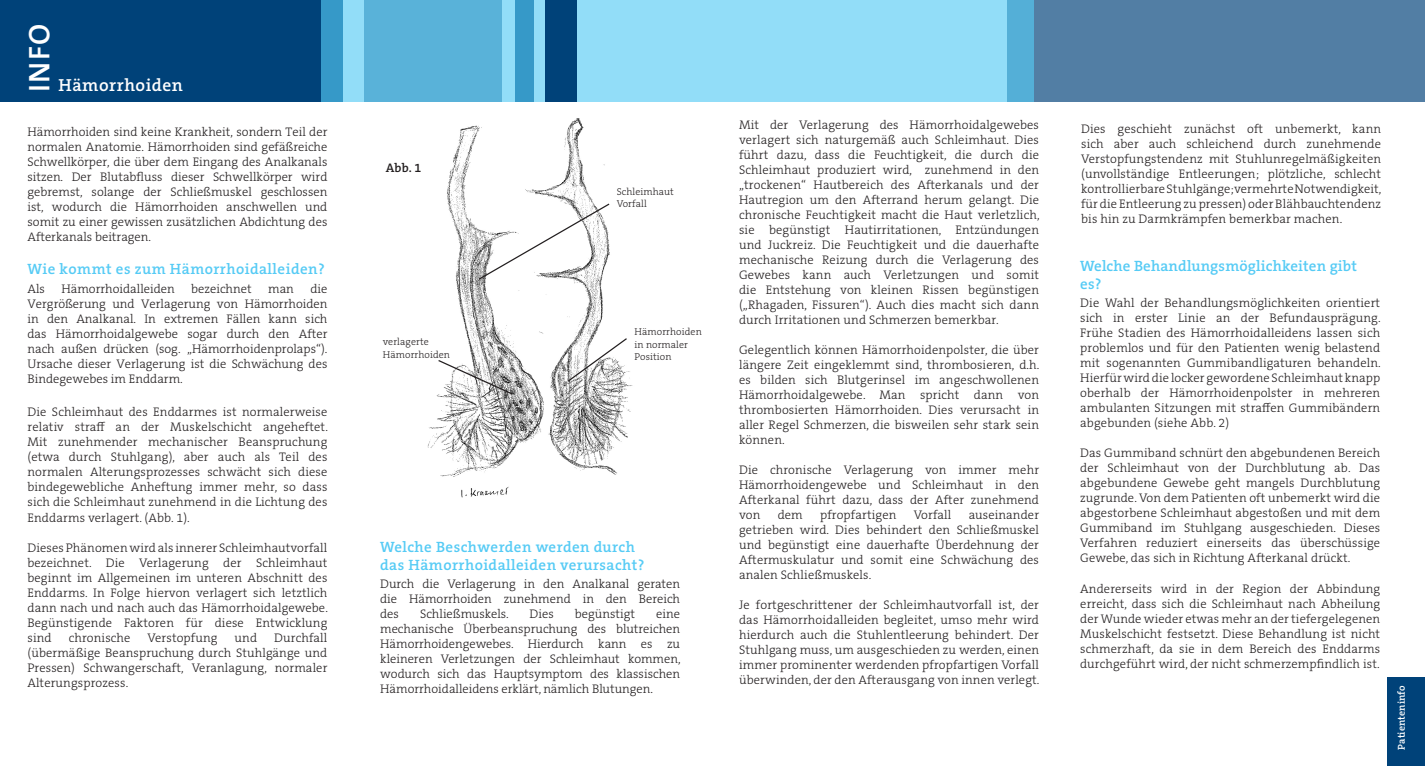
<style>
.page{position:relative;width:1425px;height:766px;background:#fff}
.page>*{position:absolute;margin:0;border:0;box-sizing:border-box;transform-origin:0 0}
.Headline__normal{font:600 30px "The Sans B W6";color:#fff}
.Headline__normal-2{font:600 17.5px "The Serif B W6";letter-spacing:.03em;color:#fff}
.Marginalien{font:600 15px/18px "The Serif B W6";letter-spacing:.03em;color:#56cbf5}
.Marginalien-2{font:600 15px/18px "The Serif B W6";letter-spacing:.01em;color:#56cbf5}
.Marginalien-3{font:300 12.5px/15px "The Serif B W3";letter-spacing:.01em;color:#231f20;text-align:justify}
.Marginalien-4{font:600 12.5px "The Serif B W6";color:#231f20}
.Marginalien-5{font:300 10px/12.5px "The Serif B W3";letter-spacing:.01em;color:#231f20}
.Marginalien-6{font:600 10px "The Serif B W6";letter-spacing:.01em;color:#fff}
</style>
<div class="page">
<img style="left:427px;top:118px;width:206px;height:380px">
<div style="left:0;top:0;width:342px;height:101px;background:#004279"></div>
<svg style="left:477px;top:202px;width:134px;height:79px"></svg>
<svg style="left:437px;top:359px;width:76px;height:36px"></svg>
<svg style="left:566px;top:337px;width:62px;height:46px"></svg>
<div style="left:1007px;top:0;width:417px;height:101px;background:#527ea4"></div>
<svg style="left:321px;top:0;width:712px;height:101px;background:#7eceed"></svg>
<div style="left:545px;top:0;width:31px;height:101px;background:#004279"></div>
<div style="left:1387px;top:677px;width:37px;height:88px;background:#004279"></div>
<p class="Headline__normal" style="left:20px;top:92px;width:70px;rotate:-90deg">INFO</p>
<p class="Headline__normal-2" style="left:58px;top:73px;width:126px">Hämorrhoiden</p>
<p class="Marginalien-3" style="left:27px;top:124px;width:301px">Hämorrhoiden sind keine Krankheit, sondern Teil der normalen Anatomie. Hämorrhoiden sind gefäßreiche Schwellkörper, die über dem Eingang des Analkanals sitzen. Der Blutabfluss dieser Schwellkörper wird gebremst, solange der Schließmuskel geschlossen ist, wodurch die Hämorrhoiden anschwellen und somit zu einer gewissen zusätzlichen Abdichtung des Afterkanals beitragen.</p>
<p class="Marginalien" style="left:27px;top:260px;width:299px">Wie kommt es zum Hämorrhoidalleiden?</p>
<p class="Marginalien-3" style="left:27px;top:281px;width:19px">Als</p>
<p class="Marginalien-3" style="left:61px;top:281px;width:115px">Hämorrhoidalleiden</p>
<p class="Marginalien-3" style="left:191px;top:281px;width:62px">bezeichnet</p>
<p class="Marginalien-3" style="left:268px;top:281px;width:27px">man</p>
<p class="Marginalien-3" style="left:27px;top:281px;width:301px;text-indent:283px">die Vergrößerung und Verlagerung von Hämorrhoiden in den Analkanal. In extremen Fällen kann sich das Hämorrhoidalgewebe sogar durch den After nach außen drücken (sog. „Hämorrhoidenprolaps“).<br>Ursache dieser Verlagerung ist die Schwächung des Bindegewebes im Enddarm.</p>
<p class="Marginalien-3" style="left:27px;top:404px;width:302px">Die Schleimhaut des Enddarmes ist normalerweise relativ straff an der Muskelschicht angeheftet.<br>Mit zunehmender mechanischer Beanspruchung (etwa durch Stuhlgang), aber auch als Teil des normalen Alterungsprozesses schwächt sich diese bindegewebliche Anheftung immer mehr, so dass sich die Schleimhaut zunehmend in die Lichtung des Enddarms verlagert. (Abb. 1).</p>
<p class="Marginalien-3" style="left:27px;top:539px;width:302px">Dieses Phänomen wird als innerer Schleimhautvorfall bezeichnet. Die Verlagerung der Schleimhaut beginnt im Allgemeinen im unteren Abschnitt des Enddarms. In Folge hiervon verlagert sich letztlich dann nach und nach auch das Hämorrhoidalgewebe.<br>Begünstigende Faktoren für diese Entwicklung sind</p>
<p class="Marginalien-3" style="left:27px;top:629px;width:301px;text-indent:247px">Durchfall (übermäßige Beanspruchung durch Stuhlgänge und Pressen) Schwangerschaft, Veranlagung, normaler Alterungsprozess.</p>
<p class="Marginalien-3" style="left:69px;top:629px;width:63px">chronische</p>
<p class="Marginalien-3" style="left:148px;top:629px;width:71px">Verstopfung</p>
<p class="Marginalien-3" style="left:235px;top:629px;width:24px">und</p>
<p class="Marginalien-4" style="left:386px;top:159px;width:37px">Abb. 1</p>
<p class="Marginalien-5" style="left:383px;top:336px;width:48px">verlagerte</p>
<p class="Marginalien-5" style="left:383px;top:348px;width:69px">Hämorrhoiden</p>
<p class="Marginalien-5" style="left:617px;top:185px;width:59px">Schleimhaut</p>
<p class="Marginalien-5" style="left:617px;top:197px;width:32px">Vorfall</p>
<p class="Marginalien-5" style="left:634px;top:326px;width:69px">Hämorrhoiden in normaler</p>
<p class="Marginalien-5" style="left:634px;top:351px;width:38px">Position</p>
<p class="Marginalien" style="left:380px;top:537px;width:266px">Welche Beschwerden werden durch das Hämorrhoidalleiden verursacht?</p>
<p class="Marginalien-3" style="left:380px;top:576px;width:301px">Durch die Verlagerung in den Analkanal geraten die Hämorrhoiden zunehmend in den Bereich des</p>
<p class="Marginalien-3" style="left:420px;top:606px;width:90px">Schließmuskels.</p>
<p class="Marginalien-3" style="left:529px;top:606px;width:26px">Dies</p>
<p class="Marginalien-3" style="left:575px;top:606px;width:62px">begünstigt</p>
<p class="Marginalien-3" style="left:380px;top:606px;width:302px;text-indent:276px">eine mechanische Überbeanspruchung des blutreichen Hämorrhoidengewebes. Hierdurch kann es zu kleineren Verletzungen der Schleimhaut kommen, wodurch sich das Hauptsymptom des klassischen Hämorrhoidalleidens erklärt, nämlich Blutungen.</p>
<p class="Marginalien-3" style="left:739px;top:117px;width:302px">Mit der Verlagerung des Hämorrhoidalgewebes verlagert sich naturgemäß auch Schleimhaut. Dies führt dazu, dass die Feuchtigkeit, die durch die Schleimhaut produziert wird, zunehmend in den „trockenen“ Hautbereich des Afterkanals und der Hautregion um den Afterrand herum gelangt. Die chronische Feuchtigkeit macht die Haut verletzlich, sie begünstigt Hautirritationen, Entzündungen und Juckreiz. Die Feuchtigkeit und die dauerhafte mechanische Reizung durch die Verlagerung des Gewebes kann auch Verletzungen und somit die Entstehung von kleinen Rissen begünstigen („Rhagaden, Fissuren“). Auch dies macht sich dann durch Irritationen und Schmerzen bemerkbar.</p>
<p class="Marginalien-3" style="left:739px;top:342px;width:302px">Gelegentlich können Hämorrhoidenpolster, die über längere Zeit eingeklemmt sind, thrombosieren, d.h. es bilden sich Blutgerinsel im angeschwollenen Hämorrhoidalgewebe. Man spricht dann von thrombosierten Hämorrhoiden. Dies verursacht in aller Regel Schmerzen, die bisweilen sehr stark sein können.</p>
<p class="Marginalien-3" style="left:739px;top:462px;width:301px">Die chronische Verlagerung von immer mehr Hämorrhoidengewebe und Schleimhaut in den Afterkanal führt dazu, dass der After zunehmend von</p>
<p class="Marginalien-3" style="left:777px;top:507px;width:27px">dem</p>
<p class="Marginalien-3" style="left:820px;top:507px;width:78px">pfropfartigen</p>
<p class="Marginalien-3" style="left:913px;top:507px;width:39px">Vorfall</p>
<p class="Marginalien-3" style="left:739px;top:507px;width:301px;text-indent:230px">auseinander getrieben wird. Dies behindert den Schließmuskel und begünstigt eine dauerhafte Überdehnung der Aftermuskulatur und somit eine Schwächung des analen Schließmuskels.</p>
<p class="Marginalien-3" style="left:739px;top:597px;width:302px">Je fortgeschrittener der Schleimhautvorfall ist, der das Hämorrhoidalleiden begleitet, umso mehr wird hierdurch auch die Stuhlentleerung behindert. Der Stuhlgang muss, um ausgeschieden zu werden, einen immer prominenter werdenden pfropfartigen Vorfall überwinden, der den Afterausgang von innen verlegt.</p>
<p class="Marginalien-3" style="left:1081px;top:121px;width:302px">Dies geschieht zunächst oft unbemerkt, kann sich aber auch schleichend durch zunehmende Verstopfungstendenz mit Stuhlunregelmäßigkeiten (unvollständige Entleerungen; plötzliche, schlecht kontrollierbare Stuhlgänge; vermehrte Notwendigkeit, für die Entleerung zu pressen) oder Blähbauchtendenz bis hin zu Darmkrämpfen bemerkbar machen.</p>
<p class="Marginalien-2" style="left:1080px;top:256px;width:278px">Welche Behandlungsmöglichkeiten gibt es?</p>
<p class="Marginalien-3" style="left:1080px;top:295px;width:302px">Die Wahl der Behandlungsmöglichkeiten orientiert sich in erster Linie an der Befundausprägung.<br>Frühe Stadien des Hämorrhoidalleidens lassen sich problemlos und für den Patienten wenig belastend mit sogenannten Gummibandligaturen behandeln.<br>Hierfür wird die locker gewordene Schleimhaut knapp oberhalb der Hämorrhoidenpolster in mehreren ambulanten Sitzungen mit straffen Gummibändern abgebunden (siehe Abb. 2)</p>
<p class="Marginalien-3" style="left:1080px;top:445px;width:301px">Das Gummiband schnürt den abgebundenen Bereich der Schleimhaut von der Durchblutung ab. Das abgebundene Gewebe geht mangels Durchblutung zugrunde. Von dem Patienten oft unbemerkt wird die abgestorbene Schleimhaut abgestoßen und mit dem Gummiband im Stuhlgang ausgeschieden. Dieses Verfahren reduziert einerseits das überschüssige Gewebe, das sich in Richtung Afterkanal drückt.</p>
<p class="Marginalien-3" style="left:1080px;top:580px;width:301px">Andererseits wird in der Region der Abbindung erreicht, dass sich die Schleimhaut nach Abheilung der Wunde wieder etwas mehr an der tiefergelegenen Muskelschicht festsetzt. Diese Behandlung ist nicht schmerzhaft, da sie in dem Bereich des Enddarms durchgeführt wird, der nicht schmerzempfindlich ist.</p>
<p class="Marginalien-6" style="left:1394px;top:749px;width:66px;rotate:-90deg">Patienteninfo</p>
</div>
